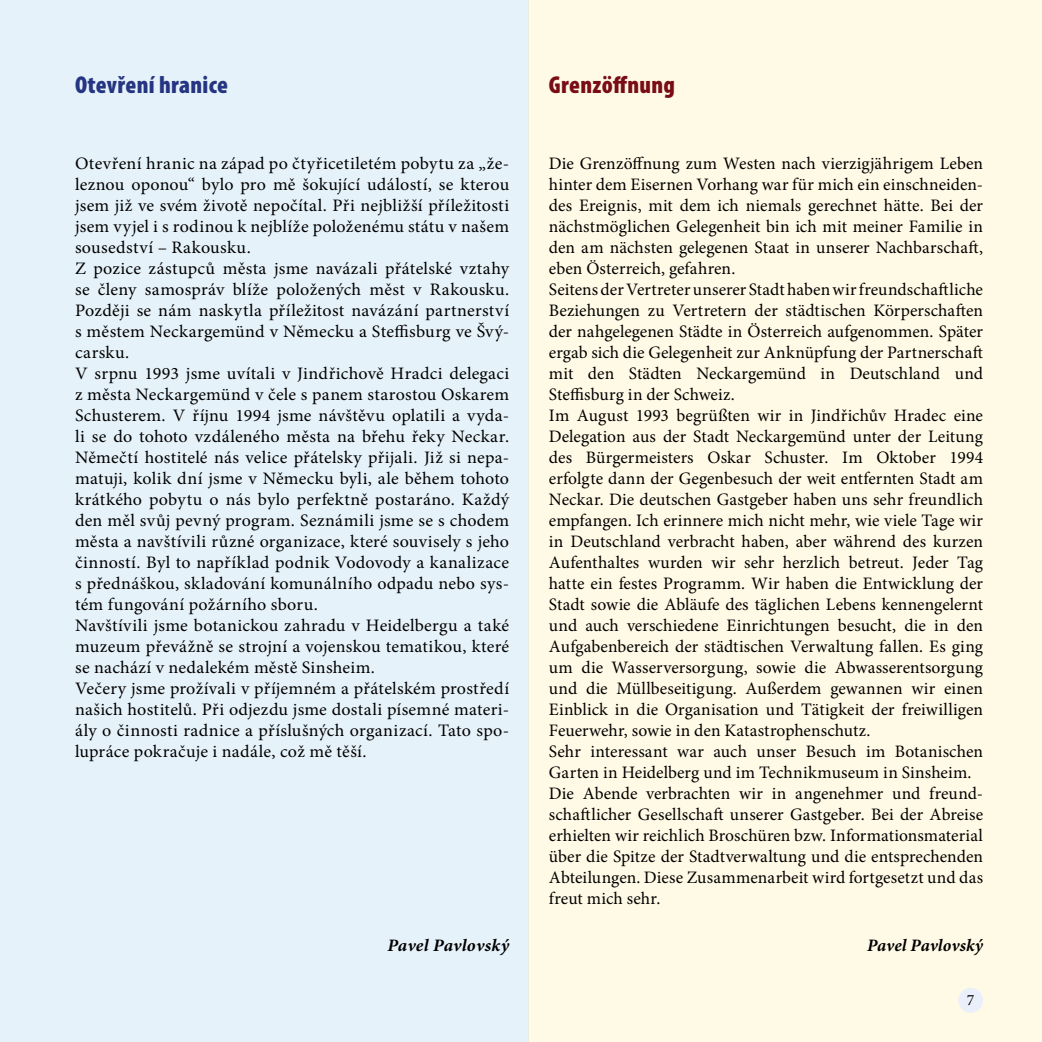
<style>
.page{position:relative;width:1042px;height:1042px;background:#fff}
.page>*{position:absolute;margin:0;border:0;box-sizing:border-box;transform-origin:0 0}
.t1{font:900 condensed 24.5px "Myriad Pro";letter-spacing:.015em;color:#263582}
.t2{font:900 condensed 24.5px "Myriad Pro";letter-spacing:.015em;color:#780d16}
.t3{font:17.5px/21px "Minion Pro";letter-spacing:.01em;color:#000}
.t4{font:italic 700 17.5px "Minion Pro";letter-spacing:.005em;color:#000}
.t5{font:15.75px "Minion Pro";color:#000}
</style>
<div class="page">
<div style="left:528px;top:0;width:514px;height:1042px;background:#fffae5"></div>
<div style="left:0;top:0;width:528px;height:1042px;background:#e6f2f9"></div>
<div style="left:958px;top:988px;width:25px;height:24px;background:#eaf0fb;border-radius:50%"></div>
<h1 class="t1" style="left:75px;top:69px;width:155px">Otevření hranice</h1>
<h1 class="t2" style="left:549px;top:69px;width:128px">Grenzöffnung</h1>
<p class="t3" style="left:75px;top:153px;width:436px">Otevření hranic na západ po čtyřicetiletém pobytu za „že&shy;leznou oponou“ bylo pro mě šokující událostí, se kterou jsem již ve svém životě nepočítal. Při nejbližší příležitosti jsem vyjel i s rodinou k nejblíže položenému státu v našem sousedství – Rakousku.<br>Z pozice zástupců města jsme navázali přátelské vztahy se členy samospráv blíže položených měst v Rakousku.<br>Později se nám naskytla příležitost navázání partnerství s městem Neckargemünd v Německu a Steffisburg ve Švý&shy;carsku.<br>V srpnu 1993 jsme uvítali v Jindřichově Hradci delegaci z města Neckargemünd v čele s panem starostou Oskarem Schusterem. V říjnu 1994 jsme návštěvu oplatili a vyda&shy;li se do tohoto vzdáleného města na břehu řeky Neckar.<br>Němečtí hostitelé nás velice přátelsky přijali. Již si nepa&shy;matuji, kolik dní jsme v Německu byli, ale během tohoto krátkého pobytu o nás bylo perfektně postaráno. Každý den měl svůj pevný program. Seznámili jsme se s chodem města a navštívili různé organizace, které souvisely s jeho činností. Byl to například podnik Vodovody a kanalizace s přednáškou, skladování komunálního odpadu nebo sys&shy;tém fungování požárního sboru.<br>Navštívili jsme botanickou zahradu v Heidelbergu a také muzeum převážně se strojní a vojenskou tematikou, které se nachází v nedalekém městě Sinsheim.<br>Večery jsme prožívali v příjemném a přátelském prostředí našich hostitelů. Při odjezdu jsme dostali písemné materi&shy;ály o činnosti radnice a příslušných organizací. Tato spo&shy;lupráce pokračuje i nadále, což mě těší.</p>
<p class="t4" style="left:387px;top:933px;width:123px">Pavel Pavlovský</p>
<p class="t3" style="left:549px;top:153px;width:436px">Die Grenzöffnung zum Westen nach vierzigjährigem Leben hinter dem Eisernen Vorhang war für mich ein einschneiden&shy;des Ereignis, mit dem ich niemals gerechnet hätte. Bei der nächstmöglichen Gelegenheit bin ich mit meiner Familie in den am nächsten gelegenen Staat in unserer Nachbarschaft, eben Österreich, gefahren.<br>Seitens der Vertreter unserer Stadt haben wir freundschaftliche Beziehungen zu Vertretern der städtischen Körperschaften der nahgelegenen Städte in Österreich aufgenommen. Später ergab sich die Gelegenheit zur Anknüpfung der Partnerschaft mit den Städten Neckargemünd in Deutschland und Steffisburg in der Schweiz.<br>Im August 1993 begrüßten wir in Jindřichův Hradec eine Delegation aus der Stadt Neckargemünd unter der Leitung des Bürgermeisters Oskar Schuster. Im Oktober 1994 erfolgte dann der Gegenbesuch der weit entfernten Stadt am Neckar. Die deutschen Gastgeber haben uns sehr freundlich empfangen. Ich erinnere mich nicht mehr, wie viele Tage wir in Deutschland verbracht haben, aber während des kurzen Aufenthaltes wurden wir sehr herzlich betreut. Jeder Tag hatte ein festes Programm. Wir haben die Entwicklung der Stadt sowie die Abläufe des täglichen Lebens kennengelernt und auch verschiedene Einrichtungen besucht, die in den Aufgabenbereich der städtischen Verwaltung fallen. Es ging um die Wasserversorgung, sowie die Abwasserentsorgung und die Müllbeseitigung. Außerdem gewannen wir einen Einblick in die Organisation und Tätigkeit der freiwilligen Feuerwehr, sowie in den Katastrophenschutz.<br>Sehr interessant war auch unser Besuch im Botanischen Garten in Heidelberg und im Technikmuseum in Sinsheim.<br>Die Abende verbrachten wir in angenehmer und freund&shy;schaftlicher Gesellschaft unserer Gastgeber. Bei der Abreise erhielten wir reichlich Broschüren bzw. Informationsmaterial über die Spitze der Stadtverwaltung und die entsprechenden Abteilungen. Diese Zusammenarbeit wird fortgesetzt und das freut mich sehr.</p>
<p class="t4" style="left:867px;top:933px;width:117px">Pavel Pavlovský</p>
<p class="t5" style="left:967px;top:989px;width:9px">7</p>
</div>
